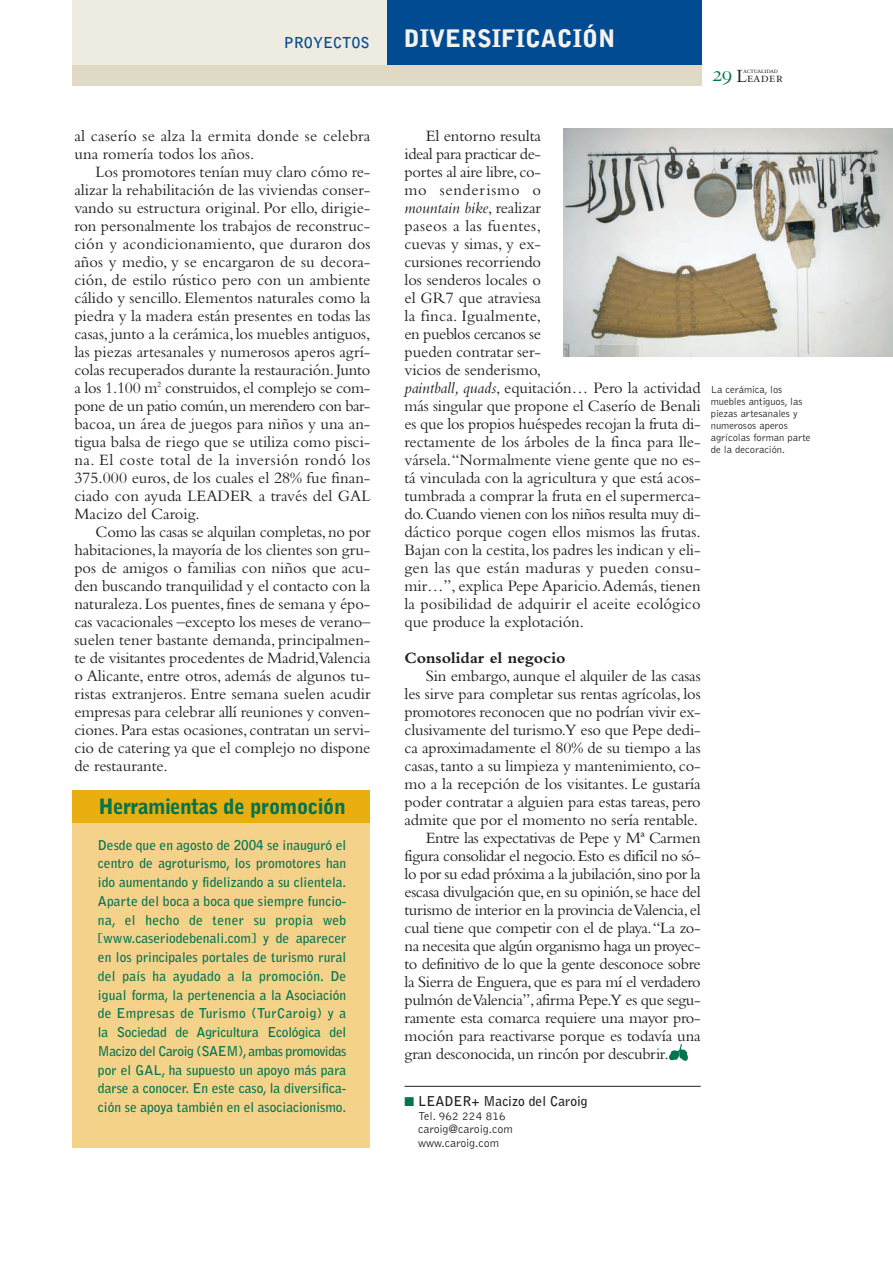
<style>
.page{position:relative;width:893px;height:1263px;background:#fff}
.page>*{position:absolute;margin:0;border:0;box-sizing:border-box;transform-origin:0 0}
.t1{font:900 24px "Bell Gothic";color:#f4f2ed}
.t2{font:22.5px "Bembo SC";color:#00754f}
.t3{font:900 21px "Bell Gothic";letter-spacing:-.03em;color:#00754f}
.t4{font:16.5px/18px "Bembo";letter-spacing:-.005em;color:#231f20;text-align:justify}
.t5{font:16.5px "Bembo";letter-spacing:-.025em;color:#231f20}
.t6{font:16.5px/18px "Bembo";letter-spacing:.015em;color:#231f20}
.t7{font:700 16.5px "Bembo";color:#231f20}
.t8{font:700 15px "Bell Gothic";color:#014b92}
.t9{font:14.25px "Bembo SC";letter-spacing:.015em;color:#231f20}
.t10{font:700 13.5px/18.8px "Bell Gothic";color:#00754f;text-align:justify}
.t11{font:700 13.5px "Bell Gothic";color:#231f20}
.t12{font:300 12px/13.5px "Bell Gothic";color:#231f20}
.t13{font:300 10.5px/12px "Bell Gothic";color:#231f20}
.t14{font:7.5px "Bembo SC";letter-spacing:-.04em;color:#231f20}
.s1{font-size:19.5px}
.s2{font-style:italic}
.s3{color:#00754f}
</style>
<div class="page">
<div style="left:72px;top:64px;width:629px;height:22px;background:#dfd9c6"></div>
<div style="left:72px;top:0;width:315px;height:64px;background:#eeebe1"></div>
<div style="left:387px;top:0;width:314px;height:64px;background:#014b92"></div>
<hr style="left:404px;top:1086px;width:297px;height:1px;background:#231f20">
<img style="left:669px;top:1045px;width:18px;height:15px">
<img style="left:563px;top:128px;width:330px;height:229px">
<div style="left:72px;top:795px;width:298px;height:353px;background:#f5d28a"></div>
<div style="left:72px;top:791px;width:298px;height:32px;background:#e9ae0f"></div>
<p class="t8" style="left:284px;top:36px;width:87px">PROYECTOS</p>
<p class="t6" style="left:74px;top:128px;width:298px">al caserío se alza la ermita donde se celebra una romería todos los años.</p>
<p class="t4" style="left:74px;top:164px;width:298px;text-indent:21px">Los promotores tenían muy claro cómo re&shy;alizar la rehabilitación de las viviendas conser&shy;vando su estructura original. Por ello, dirigie&shy;ron personalmente los trabajos de reconstruc&shy;ción y acondicionamiento, que duraron dos años y medio, y se encargaron de su decora&shy;ción, de estilo rústico pero con un ambiente cálido y sencillo. Elementos naturales como la piedra y la madera están presentes en todas las casas,junto a la cerámica,los muebles antiguos, las piezas artesanales y numerosos aperos agrí&shy;colas recuperados durante la restauración.Junto a los 1.100 m<sup>2</sup> construidos,el complejo se com&shy;pone de un patio común,un merendero con bar&shy;bacoa, un área de juegos para niños y una an&shy;tigua balsa de riego que se utiliza como pisci&shy;na. El coste total de la inversión rondó los 375.000 euros, de los cuales el 28% fue finan&shy;ciado con ayuda LEADER a través del GAL Macizo del Caroig.</p>
<p class="t4" style="left:74px;top:524px;width:298px;text-indent:21px">Como las casas se alquilan completas,no por habitaciones,la mayoría de los clientes son gru&shy;pos de amigos o familias con niños que acu&shy;den buscando tranquilidad y el contacto con la naturaleza.Los puentes,fines de semana y épo&shy;cas vacacionales –excepto los meses de verano– suelen tener bastante demanda, principalmen&shy;te de visitantes procedentes de Madrid,Valencia o Alicante, entre otros, además de algunos tu&shy;ristas extranjeros. Entre semana suelen acudir empresas para celebrar allí reuniones y conven&shy;ciones.Para estas ocasiones,contratan un servi&shy;cio de catering ya que el complejo no dispone de restaurante.</p>
<p class="t3" style="left:99px;top:797px;width:249px">Herramientas de promoción</p>
<p class="t10" style="left:98px;top:836px;width:250px">Desde que en agosto de 2004 se inauguró el centro de agroturismo, los promotores han ido aumentando y fidelizando a su clientela.<br>Aparte del boca a boca que siempre funcio&shy;na, el hecho de tener su propia web [www.caseriodebenali.com] y de aparecer en los principales portales de turismo rural del país ha ayudado a la promoción. De igual forma, la pertenencia a la Asociación de Empresas de Turismo (TurCaroig) y a la Sociedad de Agricultura Ecológica del Macizo del Caroig (SAEM), ambas promovidas por el GAL, ha supuesto un apoyo más para darse a conocer. En este caso, la diversifica&shy;ción se apoya también en el asociacionismo.</p>
<h1 class="t1" style="left:404px;top:29px;width:213px">DIVERSIFICACIÓN</h1>
<h2 class="t2" style="left:712px;top:60px;width:22px">29</h2>
<p class="t14" style="left:743px;top:66px;width:36px">actualidad</p>
<p class="t9" style="left:736px;top:69px;width:48px"><span class="s1">L</span>eader</p>
<p class="t4" style="left:404px;top:128px;width:298px;text-align:left;text-indent:21px">El entorno resulta<br>ideal para practicar de-<br>portes al aire libre,co-<br>mo senderismo o<br><span class="s2">mountain bike</span>, realizar<br>paseos a las fuentes,<br>cuevas y simas, y ex-<br>cursiones recorriendo<br>los senderos locales o<br>el GR7 que atraviesa<br>la finca. Igualmente,<br>en pueblos cercanos se<br>pueden contratar ser-<br>vicios de senderismo,<br><span class="s2">paintball, quads</span>, equitación… Pero la actividad más singular que propone el Caserío de Benali es que los propios huéspedes recojan la fruta di&shy;rectamente de los árboles de la finca para lle&shy;vársela.“Normalmente viene gente que no es&shy;tá vinculada con la agricultura y que está acos&shy;tumbrada a comprar la fruta en el supermerca&shy;do.Cuando vienen con los niños resulta muy di&shy;dáctico porque cogen ellos mismos las frutas.<br>Bajan con la cestita,los padres les indican y eli&shy;gen las que están maduras y pueden consu&shy;mir…”, explica Pepe Aparicio.Además, tienen la posibilidad de adquirir el aceite ecológico que produce la explotación.</p>
<p class="t7" style="left:404px;top:652px;width:163px">Consolidar el negocio</p>
<p class="t4" style="left:426px;top:668px;width:276px">Sin embargo, aunque el alquiler de las casas</p>
<p class="t4" style="left:404px;top:686px;width:298px">les sirve para completar sus rentas agrícolas, los</p>
<p class="t4" style="left:404px;top:704px;width:298px">promotores reconocen que no podrían vivir ex-</p>
<p class="t4" style="left:404px;top:722px;width:298px">clusivamente del turismo.Y eso que Pepe dedi-</p>
<p class="t4" style="left:404px;top:740px;width:298px">ca aproximadamente el 80% de su tiempo a las</p>
<p class="t4" style="left:404px;top:758px;width:298px">casas, tanto a su limpieza y mantenimiento, co-</p>
<p class="t4" style="left:404px;top:776px;width:298px">mo a la recepción de los visitantes. Le gustaría</p>
<p class="t4" style="left:404px;top:794px;width:298px">poder contratar a alguien para estas tareas, pero</p>
<p class="t4" style="left:404px;top:812px;width:295px">admite que por el momento no sería rentable.</p>
<p class="t5" style="left:426px;top:832px;width:276px">Entre las expectativas de Pepe y Mª Carmen</p>
<p class="t5" style="left:404px;top:850px;width:298px">figura consolidar el negocio.Esto es difícil no só-</p>
<p class="t5" style="left:404px;top:868px;width:298px">lo por su edad próxima a la jubilación,sino por la</p>
<p class="t5" style="left:404px;top:886px;width:298px">escasa divulgación que,en su opinión,se hace del</p>
<p class="t5" style="left:404px;top:904px;width:298px">turismo de interior en la provincia de Valencia,el</p>
<p class="t5" style="left:404px;top:922px;width:298px">cual tiene que competir con el de playa.“La zo-</p>
<p class="t5" style="left:404px;top:940px;width:298px">na necesita que algún organismo haga un proyec-</p>
<p class="t5" style="left:404px;top:958px;width:298px">to definitivo de lo que la gente desconoce sobre</p>
<p class="t5" style="left:404px;top:976px;width:298px">la Sierra de Enguera,que es para mí el verdadero</p>
<p class="t5" style="left:404px;top:994px;width:298px">pulmón de Valencia”,afirma Pepe.Y es que segu-</p>
<p class="t4" style="left:404px;top:1010px;width:298px">ramente esta comarca requiere una mayor pro-</p>
<p class="t4" style="left:404px;top:1028px;width:298px">moción para reactivarse porque es todavía una</p>
<p class="t5" style="left:404px;top:1048px;width:266px">gran desconocida,un rincón por descubrir.</p>
<p class="t11" style="left:404px;top:1096px;width:185px"><span class="s3">■</span> LEADER+ Macizo del Caroig</p>
<p class="t12" style="left:418px;top:1110px;width:96px">Tel. 962 224 816 caroig@caroig.com www.caroig.com</p>
<p class="t13" style="left:711px;top:383px;width:101px">La cerámica, los muebles antiguos, las piezas artesanales y numerosos aperos agrícolas forman parte de la decoración.</p>
</div>
